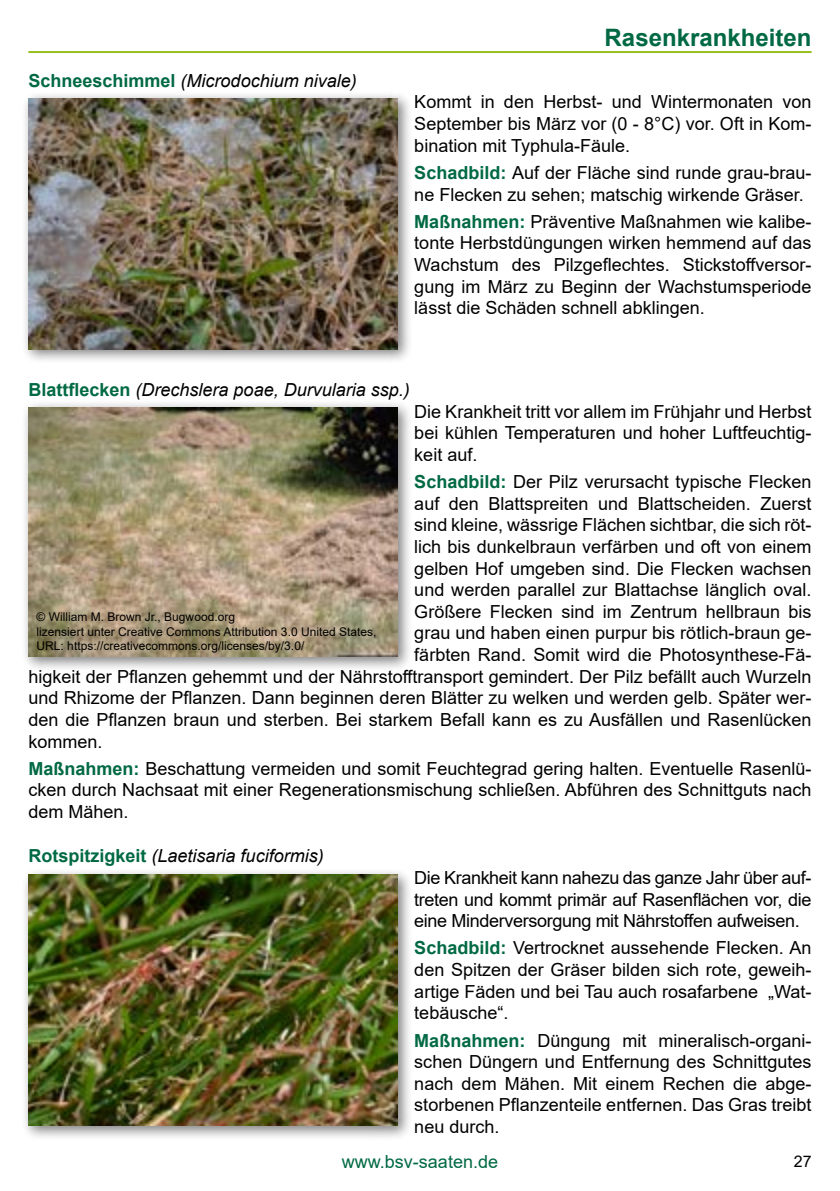
<style>
.page{position:relative;width:840px;height:1191px;background:#fff}
.page>*{position:absolute;margin:0;border:0;box-sizing:border-box;transform-origin:0 0}
.t1{font:700 24px "Arial";color:#006944}
.t2{font:18px/21.6px "Arial";color:#000;text-align:justify}
.t3{font:italic 18px "Arial";color:#000}
.t4{font:18px "Arial";color:#006944}
.t5{font:16px "Arial";color:#000}
.t6{font:12px/14.4px "Arial";color:#000}
.s1{font-weight:700;font-style:normal;color:#006944}
.s2{font-weight:700;color:#006944}
</style>
<div class="page">
<hr style="left:28px;top:51px;width:783px;height:2px;background:#95c11f">
<div style="left:22px;top:92px;width:390px;height:272px;background:#000;opacity:.5"></div>
<img style="left:28px;top:98px;width:369px;height:251px">
<div style="left:22px;top:868px;width:390px;height:272px;background:#000;opacity:.5"></div>
<img style="left:28px;top:874px;width:369px;height:251px">
<div style="left:22px;top:399px;width:390px;height:272px;background:#000;opacity:.5"></div>
<img style="left:28px;top:407px;width:369px;height:250px">
<p class="t3" style="left:28px;top:69px;width:330px"><span class="s1">Schneeschimmel</span> (Microdochium nivale)</p>
<h1 class="t1" style="left:604px;top:20px;width:208px">Rasenkrankheiten</h1>
<p class="t2" style="left:414px;top:91px;width:398px">Kommt in den Herbst- und Wintermonaten von September bis März vor (0 - 8°C) vor. Oft in Kom&shy;bination mit Typhula-Fäule.</p>
<p class="t2" style="left:414px;top:162px;width:398px"><span class="s2">Schadbild:</span> Auf der Fläche sind runde grau-brau&shy;ne Flecken zu sehen; matschig wirkende Gräser.</p>
<p class="t2" style="left:414px;top:211px;width:398px"><span class="s2">Maßnahmen:</span> Präventive Maßnahmen wie kalibe&shy;tonte Herbstdüngungen wirken hemmend auf das Wachstum des Pilzgeflechtes. Stickstoffversor&shy;gung im März zu Beginn der Wachstumsperiode lässt die Schäden schnell abklingen.</p>
<p class="t3" style="left:28px;top:378px;width:383px"><span class="s1">Blattflecken</span> (Drechslera poae, Durvularia ssp.)</p>
<p class="t2" style="left:414px;top:400px;width:398px">Die Krankheit tritt vor allem im Frühjahr und Herbst bei kühlen Temperaturen und hoher Luftfeuchtig&shy;keit auf.</p>
<p class="t2" style="left:414px;top:471px;width:398px"><span class="s2">Schadbild:</span> Der Pilz verursacht typische Flecken</p>
<p class="t2" style="left:414px;top:492px;width:398px">auf den Blattspreiten und Blattscheiden. Zuerst</p>
<p class="t2" style="left:414px;top:514px;width:398px">sind kleine, wässrige Flächen sichtbar, die sich röt-</p>
<p class="t2" style="left:414px;top:536px;width:398px">lich bis dunkelbraun verfärben und oft von einem</p>
<p class="t2" style="left:414px;top:557px;width:398px">gelben Hof umgeben sind. Die Flecken wachsen</p>
<p class="t2" style="left:414px;top:579px;width:398px">und werden parallel zur Blattachse länglich oval.</p>
<p class="t2" style="left:414px;top:600px;width:398px">Größere Flecken sind im Zentrum hellbraun bis</p>
<p class="t2" style="left:414px;top:622px;width:398px">grau und haben einen purpur bis rötlich-braun ge-</p>
<p class="t2" style="left:414px;top:644px;width:398px">färbten Rand. Somit wird die Photosynthese-Fä-</p>
<p class="t2" style="left:28px;top:665px;width:784px">higkeit der Pflanzen gehemmt und der Nährstofftransport gemindert. Der Pilz befällt auch Wurzeln</p>
<p class="t2" style="left:28px;top:687px;width:784px">und Rhizome der Pflanzen. Dann beginnen deren Blätter zu welken und werden gelb. Später wer-</p>
<p class="t2" style="left:28px;top:708px;width:784px">den die Pflanzen braun und sterben. Bei starkem Befall kann es zu Ausfällen und Rasenlücken</p>
<p class="t2" style="left:28px;top:730px;width:76px">kommen.</p>
<p class="t2" style="left:28px;top:757px;width:784px"><span class="s2">Maßnahmen:</span> Beschattung vermeiden und somit Feuchtegrad gering halten. Eventuelle Rasenlü&shy;cken durch Nachsaat mit einer Regenerationsmischung schließen. Abführen des Schnittguts nach dem Mähen.</p>
<p class="t3" style="left:28px;top:844px;width:297px"><span class="s1">Rotspitzigkeit</span> (Laetisaria fuciformis)</p>
<p class="t2" style="left:414px;top:866px;width:398px">Die Krankheit kann nahezu das ganze Jahr über auf&shy;treten und kommt primär auf Rasenflächen vor, die eine Minderversorgung mit Nährstoffen aufweisen.</p>
<p class="t2" style="left:414px;top:937px;width:398px"><span class="s2">Schadbild:</span> Vertrocknet aussehende Flecken. An den Spitzen der Gräser bilden sich rote, geweih&shy;artige Fäden und bei Tau auch rosafarbene „Wat&shy;tebäusche“.</p>
<p class="t2" style="left:414px;top:1029px;width:398px"><span class="s2">Maßnahmen:</span> Düngung mit mineralisch-organi&shy;schen Düngern und Entfernung des Schnittgutes nach dem Mähen. Mit einem Rechen die abge&shy;storbenen Pflanzenteile entfernen. Das Gras treibt neu durch.</p>
<p class="t6" style="left:37px;top:610px;width:341px">© William M. Brown Jr., Bugwood.org<br>lizensiert unter Creative Commons Attribution 3.0 United States,<br>URL: https://creativecommons.org/licenses/by/3.0/</p>
<p class="t4" style="left:341px;top:1149px;width:158px">www.bsv-saaten.de</p>
<p class="t5" style="left:793px;top:1150px;width:19px">27</p>
</div>
